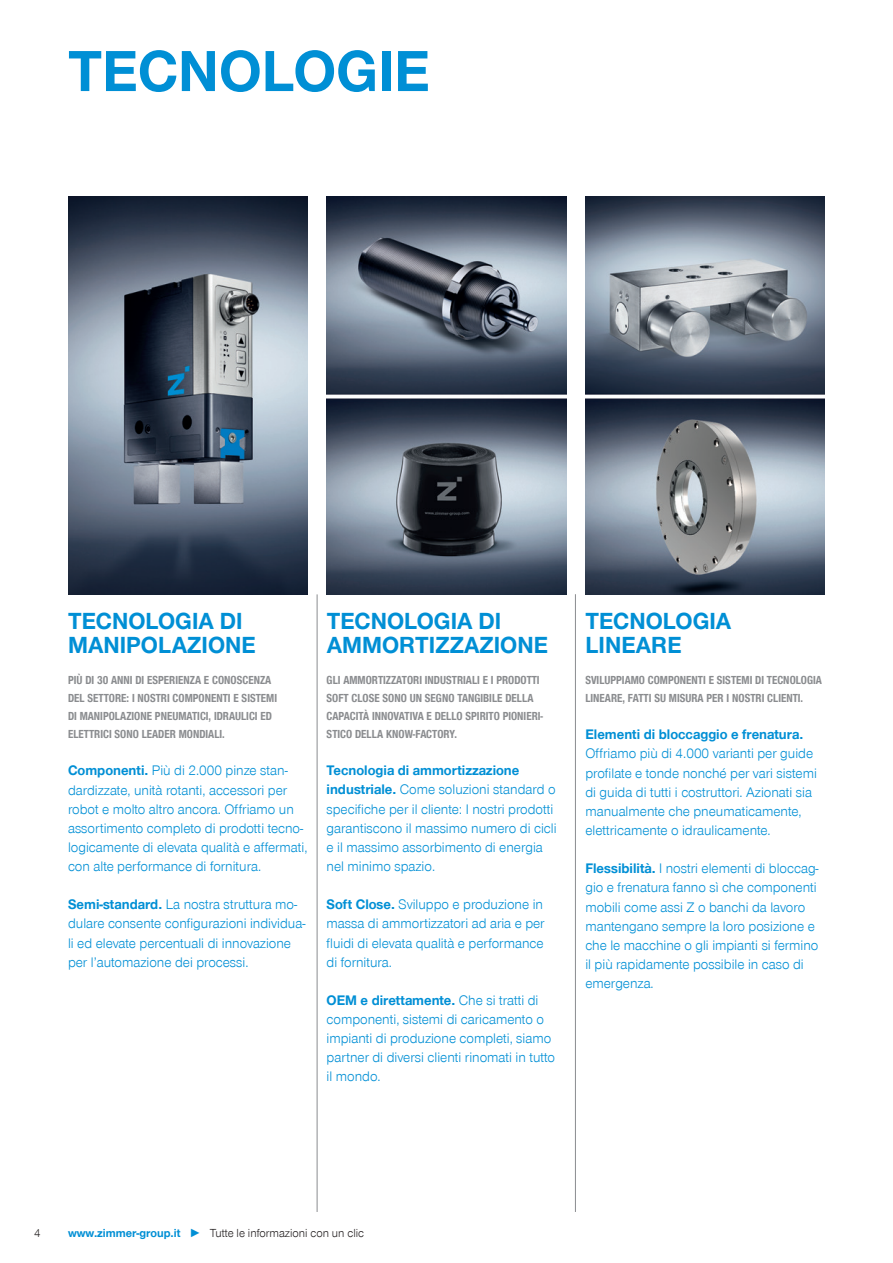
<style>
.page{position:relative;width:893px;height:1263px;background:#fff}
.page>*{position:absolute;margin:0;border:0;box-sizing:border-box;transform-origin:0 0}
.CB_AF_Headline_40{font:700 60px "Zimmer Group Sans Global";color:#008fd5}
.CB_AF_Headline_16{font:700 24px/24px "Zimmer Group Sans Global";color:#008fd5}
.CB_AF_Fließtext_9_5{font:300 14.25px/19.2px "Zimmer Group Sans Global";color:#008fd5}
.CB_AF_Produktname-Ta{font:700 12px/18px "Zimmer Group Sans Global Cond";color:#8a8c8f}
.CB_AF_Seitenzahl_lin{font:300 12px "Zimmer Group Sans Global";color:#231f20}
.s1{font-weight:700}
.s2{font-weight:700;color:#008fd5}
</style>
<div class="page">
<img style="left:69px;top:197px;width:239px;height:397px">
<img style="left:327px;top:197px;width:239px;height:397px">
<img style="left:585px;top:197px;width:240px;height:397px">
<hr style="left:317px;top:594px;width:1px;height:618px;background:#8a8c8f">
<hr style="left:575px;top:594px;width:1px;height:618px;background:#8a8c8f">
<p class="CB_AF_Headline_40" style="left:68px;top:35px;width:364px">TECNOLOGIE</p>
<p class="CB_AF_Headline_16" style="left:68px;top:609px;width:189px">TECNOLOGIA DI<br>MANIPOLAZIONE</p>
<p class="CB_AF_Produktname-Ta" style="left:68px;top:671px;width:211px">PIÙ DI 30 ANNI DI ESPERIENZA E CONOSCENZA DEL SETTORE: I NOSTRI COMPONENTI E SISTEMI DI MANIPOLAZIONE PNEUMATICI, IDRAULICI ED ELETTRICI SONO LEADER MONDIALI.</p>
<p class="CB_AF_Fließtext_9_5" style="left:68px;top:761px;width:241px"><span class="s1">Componenti.</span> Più di 2.000 pinze stan&shy;dardizzate, unità rotanti, accessori per robot e molto altro ancora. Offriamo un assortimento completo di prodotti tecno&shy;logicamente di elevata qualità e affermati, con alte performance di fornitura.</p>
<p class="CB_AF_Fließtext_9_5" style="left:68px;top:895px;width:239px"><span class="s1">Semi-standard.</span> La nostra struttura mo&shy;dulare consente configurazioni individua&shy;li ed elevate percentuali di innovazione per l’automazione dei processi.</p>
<p class="CB_AF_Headline_16" style="left:327px;top:609px;width:223px">TECNOLOGIA DI<br>AMMORTIZZAZIONE</p>
<p class="CB_AF_Produktname-Ta" style="left:327px;top:671px;width:218px">GLI AMMORTIZZATORI INDUSTRIALI E I PRODOTTI SOFT CLOSE SONO UN SEGNO TANGIBILE DELLA CAPACITÀ INNOVATIVA E DELLO SPIRITO PIONIERI-STICO DELLA KNOW-FACTORY.</p>
<p class="CB_AF_Fließtext_9_5" style="left:327px;top:761px;width:231px"><span class="s1">Tecnologia di ammortizzazione industriale.</span> Come soluzioni standard o specifiche per il cliente: I nostri prodotti garantiscono il massimo numero di cicli e il massimo assorbimento di energia nel minimo spazio.</p>
<p class="CB_AF_Fließtext_9_5" style="left:327px;top:895px;width:220px;text-align:justify"><span class="s1">Soft Close.</span> Sviluppo e produzione in massa di ammortizzatori ad aria e per fluidi di elevata qualità e performance di fornitura.</p>
<p class="CB_AF_Fließtext_9_5" style="left:327px;top:990px;width:230px"><span class="s1">OEM e direttamente.</span> Che si tratti di componenti, sistemi di caricamento o impianti di produzione completi, siamo partner di diversi clienti rinomati in tutto il mondo.</p>
<p class="CB_AF_Headline_16" style="left:585px;top:609px;width:147px">TECNOLOGIA<br>LINEARE</p>
<p class="CB_AF_Produktname-Ta" style="left:585px;top:671px;width:238px">SVILUPPIAMO COMPONENTI E SISTEMI DI TECNOLOGIA<br>LINEARE, FATTI SU MISURA PER I NOSTRI CLIENTI.</p>
<p class="CB_AF_Fließtext_9_5" style="left:585px;top:725px;width:233px"><span class="s1">Elementi di bloccaggio e frenatura.<br></span>Offriamo più di 4.000 varianti per guide profilate e tonde nonché per vari sistemi di guida di tutti i costruttori. Azionati sia manualmente che pneumaticamente, elettricamente o idraulicamente.</p>
<p class="CB_AF_Fließtext_9_5" style="left:585px;top:859px;width:235px"><span class="s1">Flessibilità.</span> I nostri elementi di bloccag&shy;gio e frenatura fanno sì che componenti mobili come assi Z o banchi da lavoro mantengano sempre la loro posizione e che le macchine o gli impianti si fermino il più rapidamente possibile in caso di emergenza.</p>
<p class="CB_AF_Seitenzahl_lin" style="left:34px;top:1226px;width:8px">4</p>
<p class="CB_AF_Seitenzahl_lin" style="left:68px;top:1226px;width:298px"><span class="s2">www.zimmer-group.it ►</span> Tutte le informazioni con un clic</p>
</div>
